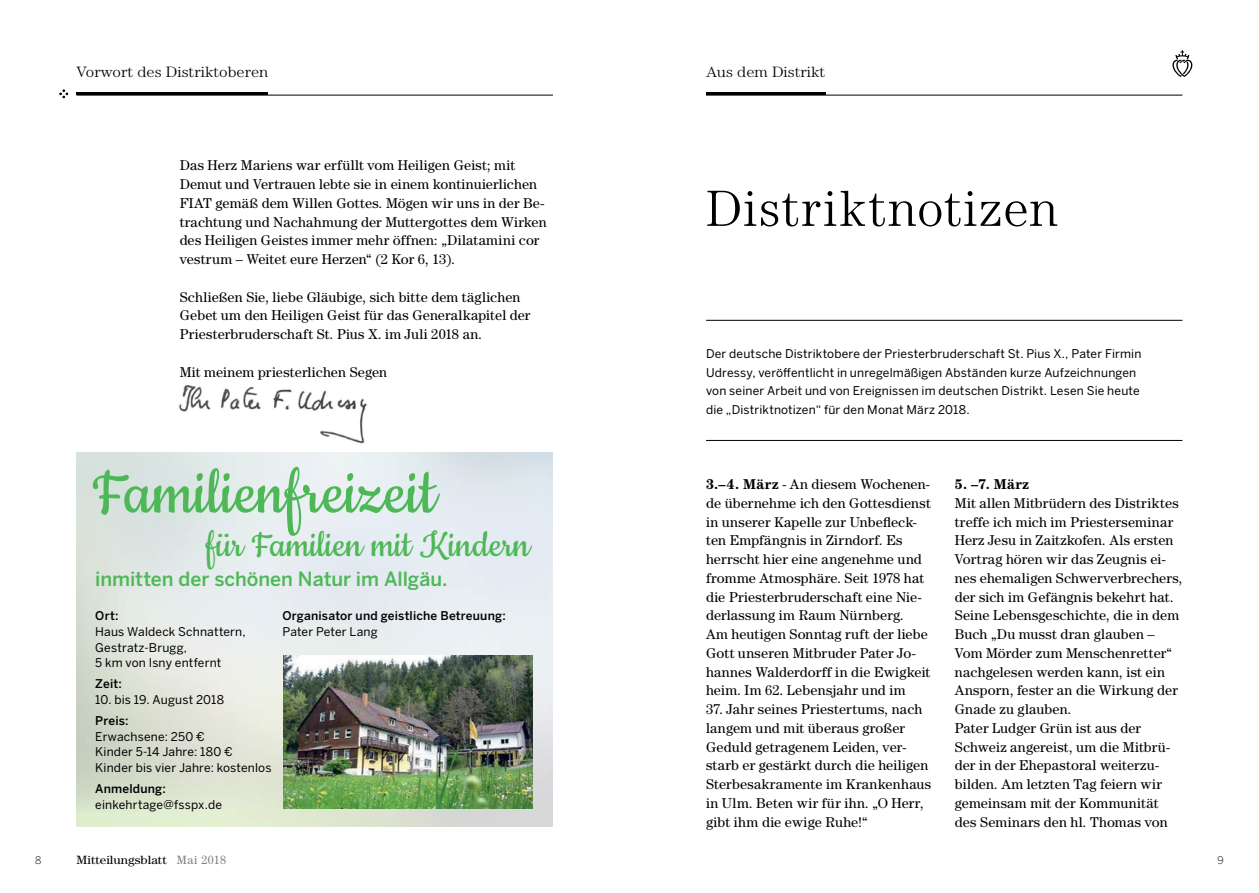
<style>
.page{position:relative;width:1259px;height:893px;background:#fff}
.page>*{position:absolute;margin:0;border:0;box-sizing:border-box;transform-origin:0 0}
.t1{font:73.5px "Cookie";color:#4eb857;scale:1.04 1}
.t2{font:300 51px "Century Std";letter-spacing:.035em;color:#000}
.t3{font:42px "Cookie";color:#4eb857;scale:1.04 1}
.t4{font:500 19.5px "Benton Sans";letter-spacing:-.005em;color:#4eb857}
.t5{font:300 15px "Century Std";color:#000;scale:1.09 1}
.t6{font:14.25px/18.8px "Century Std";letter-spacing:.01em;color:#000}
.t7{font:700 14.25px "Century Std";color:#000}
.t8{font:12px/15.8px "Benton Sans";letter-spacing:.015em;color:#000}
.t9{font:500 12px "Benton Sans";letter-spacing:.015em;color:#000}
.t10{font:12px "Century Std";color:#000;scale:1.09 1}
.t11{font:300 10.5px "Benton Sans";color:#000}
.s1{font-weight:700}
.s2{color:#807f83}
</style>
<div class="page">
<svg style="left:60px;top:90px;width:8px;height:8px"></svg>
<hr style="left:77px;top:95px;width:476px;height:1px;background:#000">
<hr style="left:706px;top:95px;width:476px;height:1px;background:#000">
<svg style="left:1172px;top:50px;width:20px;height:27px"></svg>
<hr style="left:706px;top:320px;width:476px;height:1px;background:#000">
<hr style="left:706px;top:440px;width:476px;height:1px;background:#000">
<hr style="left:706px;top:93px;width:119px;height:2px;background:#000">
<hr style="left:77px;top:93px;width:191px;height:2px;background:#000">
<img style="left:179px;top:385px;width:188px;height:59px">
<img style="left:77px;top:452px;width:476px;height:375px">
<img style="left:283px;top:656px;width:249px;height:153px">
<p class="t5" style="left:77px;top:63px;width:177px">Vorwort des Distriktoberen</p>
<p class="t5" style="left:706px;top:63px;width:111px">Aus dem Distrikt</p>
<p class="t6" style="left:180px;top:156px;width:368px">Das Herz Mariens war erfüllt vom Heiligen Geist; mit Demut und Vertrauen lebte sie in einem kontinuierlichen FIAT gemäß dem Willen Gottes. Mögen wir uns in der Be&shy;trachtung und Nachahmung der Muttergottes dem Wirken des Heiligen Geistes immer mehr öffnen: „Dilatamini cor vestrum – Weitet eure Herzen“ (2 Kor 6, 13).</p>
<p class="t6" style="left:180px;top:287px;width:352px">Schließen Sie, liebe Gläubige, sich bitte dem täglichen<br>Gebet um den Heiligen Geist für das Generalkapitel der<br>Priesterbruderschaft St. Pius X. im Juli 2018 an.</p>
<p class="t6" style="left:180px;top:362px;width:209px">Mit meinem priesterlichen Segen</p>
<h1 class="t1" style="left:94px;top:454px;width:331px">Familienfreizeit</h1>
<h3 class="t3" style="left:207px;top:523px;width:313px">für Familien mit Kindern</h3>
<h3 class="t4" style="left:95px;top:567px;width:354px">inmitten der schönen Natur im Allgäu.</h3>
<p class="t9" style="left:95px;top:608px;width:25px">Ort:</p>
<p class="t8" style="left:95px;top:624px;width:152px">Haus Waldeck Schnattern,<br>Gestratz-Brugg,<br>5 km von Isny entfernt</p>
<p class="t9" style="left:95px;top:676px;width:28px">Zeit:</p>
<p class="t8" style="left:95px;top:692px;width:130px">10. bis 19. August 2018</p>
<p class="t9" style="left:95px;top:713px;width:35px">Preis:</p>
<p class="t8" style="left:95px;top:728px;width:178px">Erwachsene: 250 €<br>Kinder 5-14 Jahre: 180 €<br>Kinder bis vier Jahre: kostenlos</p>
<p class="t9" style="left:95px;top:781px;width:72px">Anmeldung:</p>
<p class="t8" style="left:95px;top:796px;width:128px">einkehrtage@fsspx.de</p>
<p class="t9" style="left:282px;top:608px;width:225px">Organisator und geistliche Betreuung:</p>
<p class="t8" style="left:282px;top:624px;width:97px">Pater Peter Lang</p>
<h2 class="t2" style="left:706px;top:179px;width:353px">Distriktnotizen</h2>
<p class="t8" style="left:706px;top:344px;width:437px;line-height:18.8px">Der deutsche Distriktobere der Priesterbruderschaft St. Pius X., Pater Firmin Udressy, veröffentlicht in unregelmäßigen Abständen kurze Aufzeichnungen von seiner Arbeit und von Ereignissen im deutschen Distrikt. Lesen Sie heute die „Distriktnotizen“ für den Monat März 2018.</p>
<p class="t6" style="left:706px;top:475px;width:226px"><span class="s1">3.–4. März</span> - An diesem Wochenen&shy;de übernehme ich den Gottesdienst in unserer Kapelle zur Unbefleck&shy;ten Empfängnis in Zirndorf. Es herrscht hier eine angenehme und fromme Atmosphäre. Seit 1978 hat die Priesterbruderschaft eine Nie&shy;derlassung im Raum Nürnberg.<br>Am heutigen Sonntag ruft der liebe<br>Gott unseren Mitbruder Pater Jo&shy;hannes Walderdorff in die Ewigkeit heim. Im 62. Lebensjahr und im</p>
<p class="t6" style="left:706px;top:700px;width:227px">37. Jahr seines Priestertums, nach langem und mit überaus großer<br>Geduld getragenem Leiden, ver&shy;starb er gestärkt durch die heiligen<br>Sterbesakramente im Krankenhaus in Ulm. Beten wir für ihn. „O Herr, gibt ihm die ewige Ruhe!“</p>
<p class="t7" style="left:955px;top:476px;width:76px">5. –7. März</p>
<p class="t6" style="left:955px;top:493px;width:229px">Mit allen Mitbrüdern des Distriktes treffe ich mich im Priesterseminar<br>Herz Jesu in Zaitzkofen. Als ersten<br>Vortrag hören wir das Zeugnis ei&shy;nes ehemaligen Schwerverbrechers, der sich im Gefängnis bekehrt hat.<br>Seine Lebensgeschichte, die in dem<br>Buch „Du musst dran glauben –<br>Vom Mörder zum Menschenretter“ nachgelesen werden kann, ist ein<br>Ansporn, fester an die Wirkung der<br>Gnade zu glauben.<br>Pater Ludger Grün ist aus der<br>Schweiz angereist, um die Mitbrü&shy;der in der Ehepastoral weiterzu&shy;bilden. Am letzten Tag feiern wir gemeinsam mit der Kommunität des Seminars den hl. Thomas von</p>
<p class="t11" style="left:35px;top:854px;width:8px">8</p>
<p class="t10" style="left:77px;top:853px;width:139px">Mitteilungsblatt <span class="s2">Mai 2018</span></p>
<p class="t11" style="left:1217px;top:854px;width:8px">9</p>
</div>
